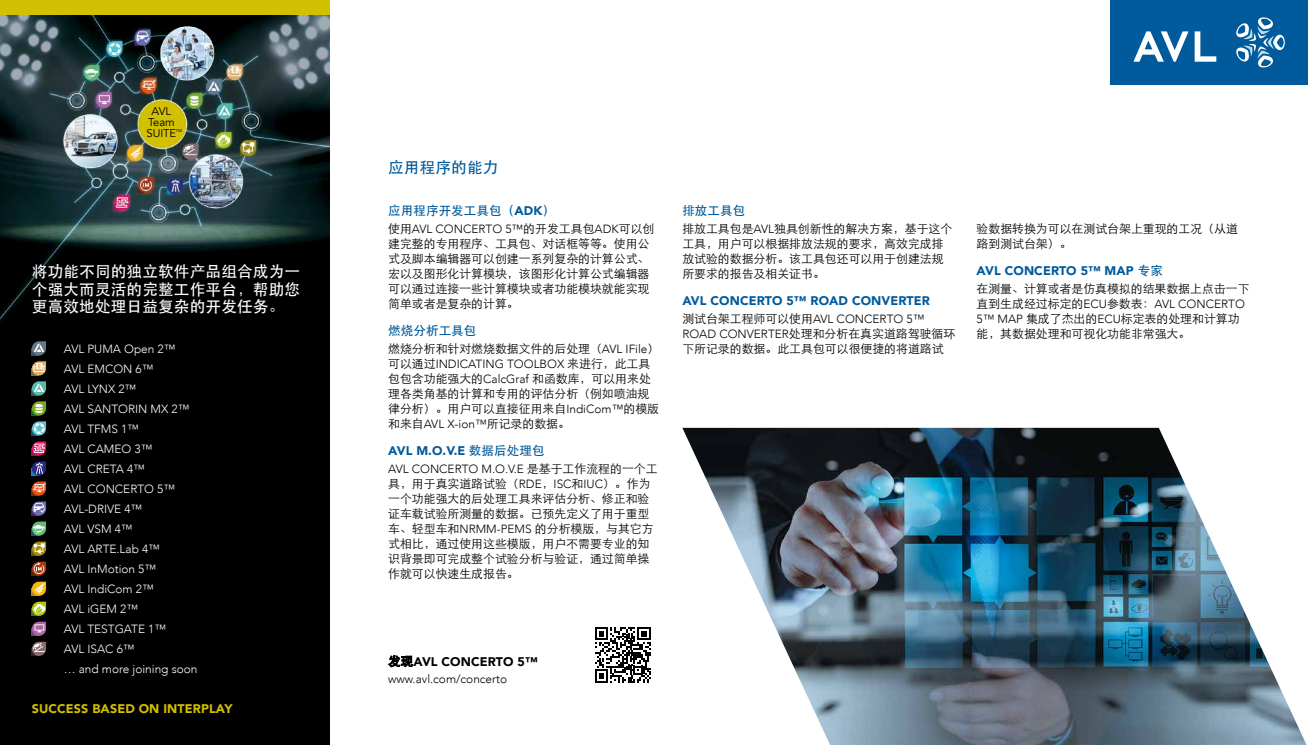
<style>
.page{position:relative;width:1308px;height:745px;background:#fff}
.page>*{position:absolute;margin:0;border:0;box-sizing:border-box;transform-origin:0 0}
.t1{font:15.62px/17.5px "ST Heiti";letter-spacing:.01em;color:#fff;text-align:justify}
.t2{font:15.62px "ST Heiti";letter-spacing:.01em;color:#005a9b}
.t3{font:900 12.5px "Avenir";letter-spacing:.01em;color:#005a9b}
.t4{font:12.5px "ST Heiti";letter-spacing:.01em;color:#005a9b}
.t5{font:900 12.5px "Avenir";letter-spacing:.01em;color:#d3c000}
.t6{font:900 12.5px "Avenir";letter-spacing:.01em;color:#000}
.t7{font:11.88px/15px "ST Xihei";color:#000}
.t8{font:300 11.88px/20px "Avenir";color:#fff}
.t9{font:300 11.88px "Avenir";color:#000}
.t10{font:11.25px/11.2px "Avenir";letter-spacing:-.01em;color:#000;text-align:center}
.s1{font-family:"Avenir";font-weight:900}
.s2{font-family:"ST Xihei";font-weight:400}
.s3{font-family:"Avenir";font-weight:300}
.s4{font-family:"ST Heiti";font-weight:400}
</style>
<div class="page">
<div style="left:0;top:247px;width:330px;height:497px;background:#000"></div>
<img style="left:0;top:14px;width:330px;height:307px">
<div style="left:0;top:0;width:330px;height:14px;background:#d2c003"></div>
<div style="left:141px;top:102px;width:43px;height:44px;background:#d3c000;border-radius:50%"></div>
<svg style="left:32px;top:341px;width:14px;height:14px"></svg>
<svg style="left:32px;top:361px;width:14px;height:14px"></svg>
<svg style="left:32px;top:381px;width:14px;height:14px"></svg>
<svg style="left:32px;top:401px;width:14px;height:14px"></svg>
<svg style="left:32px;top:421px;width:14px;height:14px"></svg>
<svg style="left:32px;top:441px;width:14px;height:14px"></svg>
<svg style="left:32px;top:461px;width:14px;height:14px"></svg>
<svg style="left:32px;top:481px;width:14px;height:14px"></svg>
<svg style="left:32px;top:501px;width:14px;height:14px"></svg>
<svg style="left:32px;top:521px;width:14px;height:14px"></svg>
<svg style="left:32px;top:541px;width:14px;height:14px"></svg>
<svg style="left:32px;top:561px;width:14px;height:14px"></svg>
<svg style="left:32px;top:581px;width:14px;height:14px"></svg>
<svg style="left:32px;top:601px;width:14px;height:14px"></svg>
<svg style="left:32px;top:621px;width:14px;height:14px"></svg>
<svg style="left:32px;top:641px;width:14px;height:14px"></svg>
<div style="left:1110px;top:0;width:197px;height:85px;background:#005a9b"></div>
<svg style="left:1236px;top:17px;width:48px;height:51px"></svg>
<svg style="left:1133px;top:31px;width:83px;height:31px"></svg>
<img style="left:682px;top:427px;width:624px;height:317px">
<svg style="left:388px;top:655px;width:25px;height:12px"></svg>
<svg style="left:595px;top:627px;width:56px;height:55px"></svg>
<p class="t10" style="left:147px;top:105px;width:37px">AVL<br>Team<br>SUITE<sup>™</sup></p>
<h1 class="t1" style="left:32px;top:263px;width:270px">将功能不同的独立软件产品组合成为一个强大而灵活的完整工作平台，帮助您更高效地处理日益复杂的开发任务。</h1>
<p class="t8" style="left:64px;top:338px;width:135px">AVL PUMA Open 2™<br>AVL EMCON 6™<br>AVL LYNX 2™<br>AVL SANTORIN MX 2™<br>AVL TFMS 1™<br>AVL CAMEO 3™<br>AVL CRETA 4™<br>AVL CONCERTO 5™<br>AVL-DRIVE 4™<br>AVL VSM 4™<br>AVL ARTE.Lab 4™<br>AVL InMotion 5™<br>AVL IndiCom 2™<br>AVL iGEM 2™<br>AVL TESTGATE 1™<br>AVL ISAC 6™<br>… and more joining soon</p>
<p class="t5" style="left:32px;top:697px;width:202px">SUCCESS BASED ON INTERPLAY</p>
<h1 class="t2" style="left:388px;top:159px;width:112px">应用程序的能力</h1>
<p class="t4" style="left:388px;top:204px;width:168px">应用程序开发工具包（<span class="s1">ADK</span>）</p>
<p class="t9" style="left:388px;top:221px;width:268px"><span class="s2">使用</span>AVL CONCERTO 5™<span class="s2">的开发工具包</span>ADK<span class="s2">可以创</span></p>
<p class="t7" style="left:388px;top:236px;width:263px;text-align:justify">建完整的专用程序、工具包、对话框等等。使用公式及脚本编辑器可以创建一系列复杂的计算公式、宏以及图形化计算模块，该图形化计算公式编辑器可以通过连接一些计算模块或者功能模块就能实现简单或者是复杂的计算。</p>
<p class="t4" style="left:388px;top:324px;width:90px">燃烧分析工具包</p>
<p class="t7" style="left:388px;top:341px;width:273px">燃烧分析和针对燃烧数据文件的后处理（<span class="s3">AVL IFile</span>）</p>
<p class="t9" style="left:388px;top:356px;width:264px"><span class="s2">可以通过</span>INDICATING TOOLBOX <span class="s2">来进行，此工具</span></p>
<p class="t7" style="left:388px;top:371px;width:272px">包包含功能强大的<span class="s3">CalcGraf</span> 和函数库，可以用来处理各类角基的计算和专用的评估分析（例如喷油规律分析）。用户可以直接征用来自<span class="s3">IndiCom™</span>的模版和来自<span class="s3">AVL X-ion™</span>所记录的数据。</p>
<p class="t3" style="left:388px;top:440px;width:158px">AVL M.O.V.E <span class="s4">数据后处理包</span></p>
<p class="t9" style="left:388px;top:461px;width:271px">AVL CONCERTO M.O.V.E <span class="s2">是基于工作流程的一个工</span></p>
<p class="t7" style="left:388px;top:476px;width:267px">具，用于真实道路试验（<span class="s3">RDE</span>，<span class="s3">ISC</span>和<span class="s3">IUC</span>）。作为一个功能强大的后处理工具来评估分析、修正和验证车载试验所测量的数据。已预先定义了用于重型车、轻型车和<span class="s3">NRMM-PEMS</span> 的分析模版，与其它方式相比，通过使用这些模版，用户不需要专业的知识背景即可完成整个试验分析与验证，通过简单操作就可以快速生成报告。</p>
<p class="t4" style="left:682px;top:204px;width:65px">排放工具包</p>
<p class="t7" style="left:682px;top:221px;width:271px">排放工具包是<span class="s3">AVL</span>独具创新性的解决方案，基于这个工具，用户可以根据排放法规的要求，高效完成排放试验的数据分析。该工具包还可以用于创建法规所要求的报告及相关证书。</p>
<p class="t3" style="left:682px;top:290px;width:249px">AVL CONCERTO 5™ ROAD CONVERTER</p>
<p class="t9" style="left:682px;top:311px;width:243px"><span class="s2">测试台架工程师可以使用</span>AVL CONCERTO 5™</p>
<p class="t7" style="left:682px;top:326px;width:274px"><span class="s3">ROAD CONVERTER</span>处理和分析在真实道路驾驶循环下所记录的数据。此工具包可以很便捷的将道路试</p>
<p class="t7" style="left:976px;top:221px;width:263px">验数据转换为可以在测试台架上重现的工况（从道路到测试台架）。</p>
<p class="t3" style="left:976px;top:260px;width:188px">AVL CONCERTO 5™ MAP <span class="s4">专家</span></p>
<p class="t7" style="left:976px;top:281px;width:274px">在测量、计算或者是仿真模拟的结果数据上点击一下</p>
<p class="t9" style="left:976px;top:296px;width:270px"><span class="s2">直到生成经过标定的</span>ECU<span class="s2">参数表：</span>AVL CONCERTO</p>
<p class="t7" style="left:976px;top:311px;width:265px"><span class="s3">5™ MAP</span> 集成了杰出的<span class="s3">ECU</span>标定表的处理和计算功能，其数据处理和可视化功能非常强大。</p>
<p class="t6" style="left:388px;top:650px;width:151px"><span class="s4">发现</span>AVL CONCERTO 5™</p>
<p class="t9" style="left:388px;top:671px;width:121px">www.avl.com/concerto</p>
</div>
